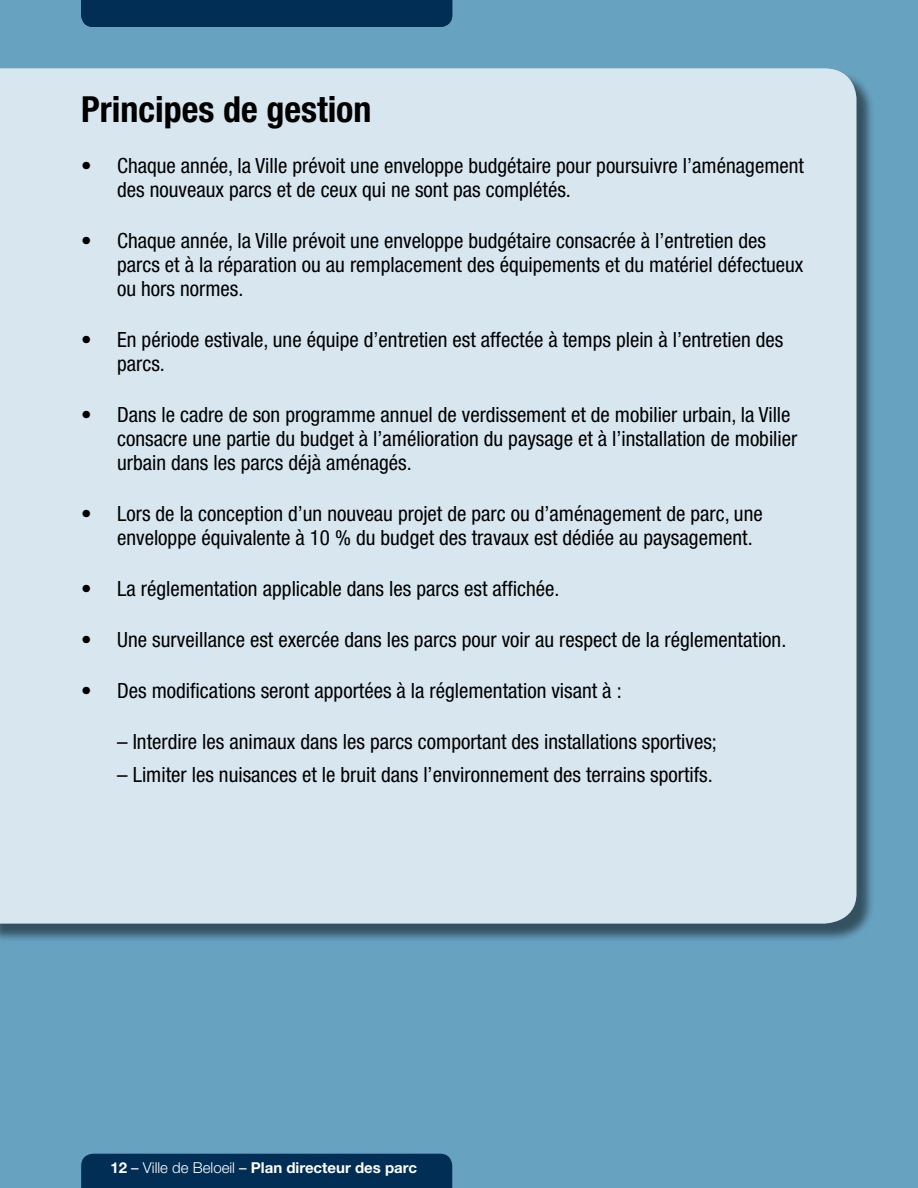
<style>
.page{position:relative;width:918px;height:1188px;background:#67a2c0}
.page>*{position:absolute;margin:0;border:0;box-sizing:border-box;transform-origin:0 0}
.t1{font:700 condensed 36px "Helvetica Neue";color:#000}
.t2{font:condensed 21px/24px "Helvetica Neue";color:#000}
.t3{font:700 15px "Helvetica Neue";color:#fff}
.s1{font-weight:400}
.s2{font-weight:300}
</style>
<div class="page">
<div style="left:0;top:71px;width:876px;height:871px;background:#000;opacity:.5"></div>
<div style="left:0;top:68px;width:856px;height:856px;background:#d8e7ef"></div>
<div style="left:81px;top:1154px;width:371px;height:34px;background:#002e54"></div>
<div style="left:81px;top:0;width:371px;height:27px;background:#002e54"></div>
<h1 class="t1" style="left:81px;top:88px;width:292px">Principes de gestion</h1>
<p class="t2" style="left:117px;top:154px;width:688px;text-indent:-36px">• Chaque année, la Ville prévoit une enveloppe budgétaire pour poursuivre l’aménagement des nouveaux parcs et de ceux qui ne sont pas complétés.</p>
<p class="t2" style="left:117px;top:229px;width:688px;text-indent:-36px">• Chaque année, la Ville prévoit une enveloppe budgétaire consacrée à l’entretien des parcs et à la réparation ou au remplacement des équipements et du matériel défectueux ou hors normes.</p>
<p class="t2" style="left:117px;top:328px;width:668px;text-indent:-36px">• En période estivale, une équipe d’entretien est affectée à temps plein à l’entretien des parcs.</p>
<p class="t2" style="left:117px;top:403px;width:682px;text-indent:-36px">• Dans le cadre de son programme annuel de verdissement et de mobilier urbain, la Ville consacre une partie du budget à l’amélioration du paysage et à l’installation de mobilier urbain dans les parcs déjà aménagés.</p>
<p class="t2" style="left:117px;top:502px;width:647px;text-indent:-36px">• Lors de la conception d’un nouveau projet de parc ou d’aménagement de parc, une enveloppe équivalente à 10 % du budget des travaux est dédiée au paysagement.</p>
<p class="t2" style="left:81px;top:577px;width:480px">• La réglementation applicable dans les parcs est affichée.</p>
<p class="t2" style="left:81px;top:628px;width:707px">• Une surveillance est exercée dans les parcs pour voir au respect de la réglementation.</p>
<p class="t2" style="left:81px;top:679px;width:542px">• Des modifications seront apportées à la réglementation visant à :</p>
<p class="t2" style="left:117px;top:730px;width:601px">– Interdire les animaux dans les parcs comportant des installations sportives;</p>
<p class="t2" style="left:117px;top:763px;width:597px">– Limiter les nuisances et le bruit dans l’environnement des terrains sportifs.</p>
<p class="t3" style="left:110px;top:1158px;width:308px">12 <span class="s1">–</span> <span class="s2">Ville de Beloeil</span> <span class="s1">–</span> Plan directeur des parc</p>
</div>
